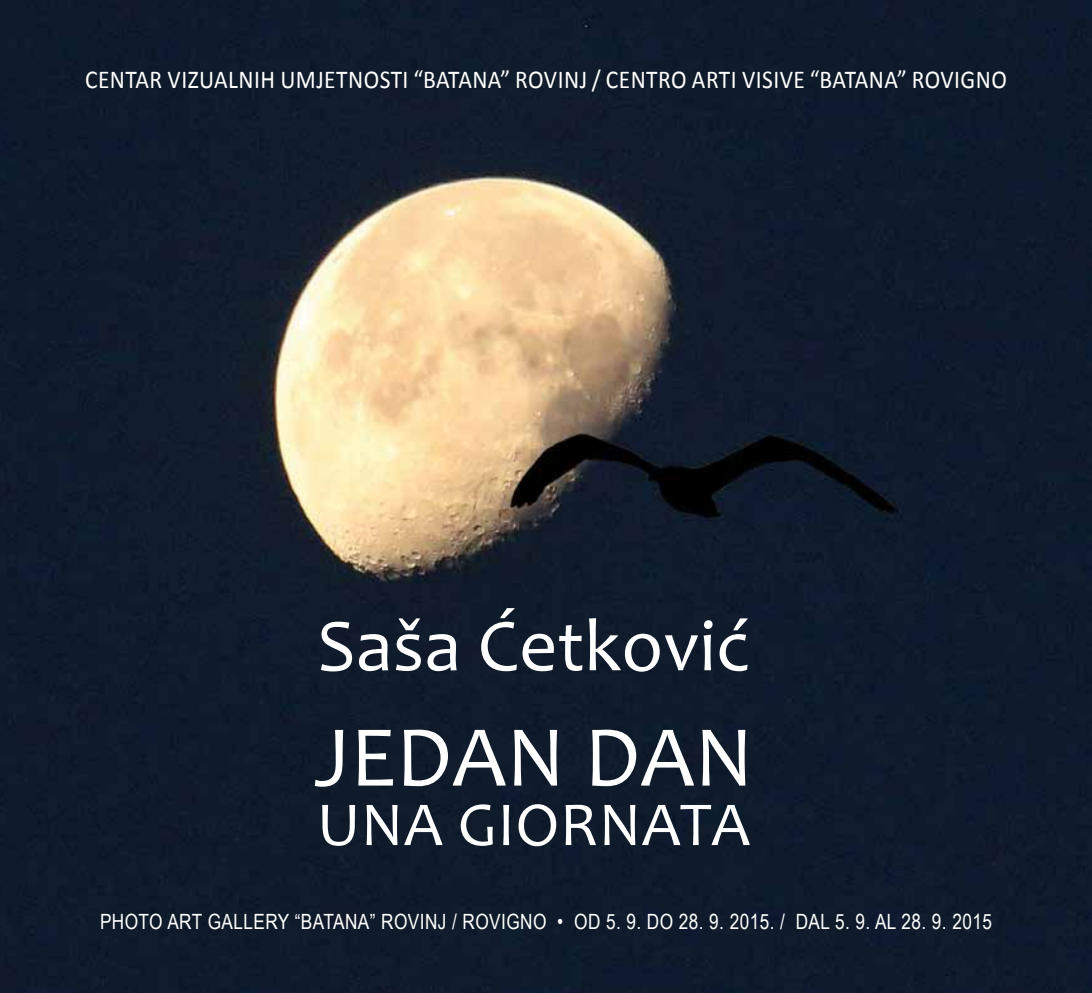
<style>
.page{position:relative;width:1092px;height:993px;background:#fff}
.page>*{position:absolute;margin:0;border:0;box-sizing:border-box;transform-origin:0 0}
.t1{font:87.5px "Candara";color:#fff}
.t2{font:75.25px "Candara";color:#fff}
.t3{font:63px "Candara";letter-spacing:.01em;color:#fff}
.t4{font:25.72px "Calibri";letter-spacing:.02em;color:#fff;scale:.91 1}
.t5{font:21px "Arial Narrow";letter-spacing:.02em;color:#fff}
</style>
<div class="page">
<img style="left:0;top:0;width:1091px;height:992px">
<p class="t4" style="left:85px;top:63px;width:401px">CENTAR VIZUALNIH UMJETNOSTI “BATANA</p>
<p class="t4" style="left:500px;top:63px;width:30px">” ROVINJ</p>
<p class="t4" style="left:592px;top:63px;width:31px">/ CENTRO</p>
<p class="t4" style="left:692px;top:63px;width:13px">ARTI</p>
<p class="t4" style="left:742px;top:63px;width:13px">VISIVE</p>
<p class="t4" style="left:809px;top:63px;width:41px">“BATANA</p>
<p class="t4" style="left:897px;top:63px;width:30px">” ROVI</p>
<p class="t4" style="left:960px;top:63px;width:34px">GNO</p>
<h2 class="t2" style="left:317px;top:598px;width:434px">Saša Ćetković</h2>
<h1 class="t1" style="left:314px;top:702px;width:441px">JEDAN DAN</h1>
<h3 class="t3" style="left:317px;top:784px;width:434px">UNA GIORNATA</h3>
<p class="t5" style="left:100px;top:905px;width:708px">PHOTO ART GALLERY “BATANA” ROVINJ / ROVIGNO • OD 5. 9. DO 28. 9. 2015. / dal</p>
<p class="t5" style="left:835px;top:905px;width:158px">5. 9. al 28. 9. 2015</p>
</div>
